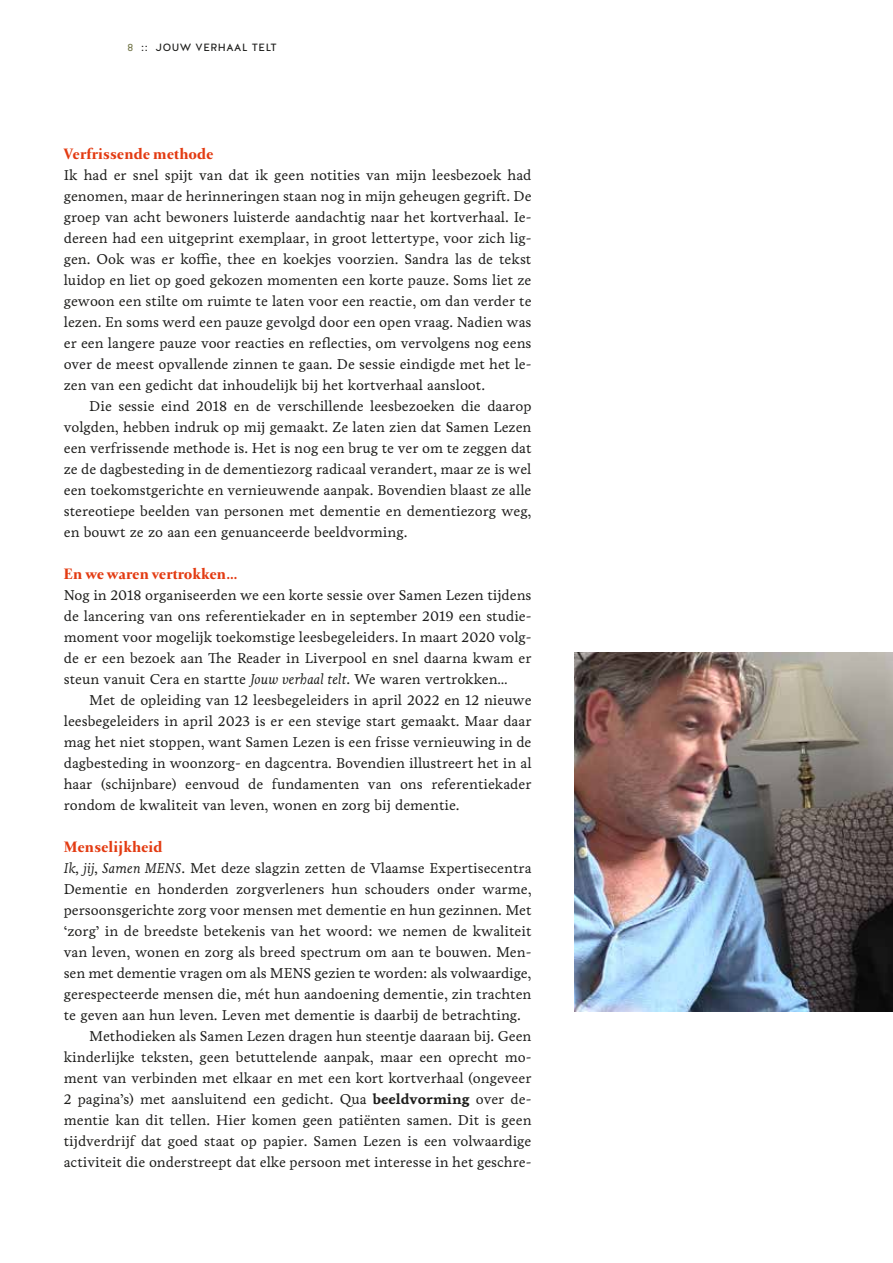
<style>
.page{position:relative;width:893px;height:1263px;background:#fff}
.page>*{position:absolute;margin:0;border:0;box-sizing:border-box;transform-origin:0 0}
.t1{font:700 18px "Arnhem Fine";letter-spacing:.015em;color:#e33b12}
.t2{font:14.55px/21px "Livory";color:#1d1d1b;text-align:justify}
.t3{font:10.5px "Halis GR";letter-spacing:.05em;color:#1d1d1b}
.s1{color:#76794d}
.s2{font-style:italic}
.s3{font-weight:700}
</style>
<div class="page">
<img style="left:574px;top:653px;width:319px;height:358px">
<p class="t3" style="left:128px;top:41px;width:151px"><span class="s1">8</span> :: JOUW VERHAAL TELT</p>
<p class="t1" style="left:64px;top:145px;width:151px">Verfrissende methode</p>
<p class="t2" style="left:64px;top:165px;width:469px">Ik had er snel spijt van dat ik geen notities van mijn leesbezoek had genomen, maar de herinneringen staan nog in mijn geheugen gegrift. De groep van acht bewoners luisterde aandachtig naar het kortverhaal. Ie&shy;dereen had een uitgeprint exemplaar, in groot lettertype, voor zich lig&shy;gen. Ook was er koffie, thee en koekjes voorzien. Sandra las de tekst luidop en liet op goed gekozen momenten een korte pauze. Soms liet ze gewoon een stilte om ruimte te laten voor een reactie, om dan verder te lezen. En soms werd een pauze gevolgd door een open vraag. Nadien was er een langere pauze voor reacties en reflecties, om vervolgens nog eens over de meest opvallende zinnen te gaan. De sessie eindigde met het le&shy;zen van een gedicht dat inhoudelijk bij het kortverhaal aansloot.</p>
<p class="t2" style="left:64px;top:396px;width:469px;text-indent:26px">Die sessie eind 2018 en de verschillende leesbezoeken die daarop volgden, hebben indruk op mij gemaakt. Ze laten zien dat Samen Lezen een verfrissende methode is. Het is nog een brug te ver om te zeggen dat ze de dagbesteding in de dementiezorg radicaal verandert, maar ze is wel een toekomstgerichte en vernieuwende aanpak. Bovendien blaast ze alle stereotiepe beelden van personen met dementie en dementiezorg weg, en bouwt ze zo aan een genuanceerde beeldvorming.</p>
<p class="t1" style="left:64px;top:565px;width:175px">En we waren vertrokken…</p>
<p class="t2" style="left:64px;top:585px;width:469px">Nog in 2018 organiseerden we een korte sessie over Samen Lezen tijdens de lancering van ons referentiekader en in september 2019 een studie&shy;moment voor mogelijk toekomstige leesbegeleiders. In maart 2020 volg&shy;de er een bezoek aan The Reader in Liverpool en snel daarna kwam er steun vanuit Cera en startte <span class="s2">Jouw verhaal telt</span>. We waren vertrokken…</p>
<p class="t2" style="left:64px;top:690px;width:469px;text-indent:26px">Met de opleiding van 12 leesbegeleiders in april 2022 en 12 nieuwe leesbegeleiders in april 2023 is er een stevige start gemaakt. Maar daar mag het niet stoppen, want Samen Lezen is een frisse vernieuwing in de dagbesteding in woonzorg- en dagcentra. Bovendien illustreert het in al haar (schijnbare) eenvoud de fundamenten van ons referentiekader rondom de kwaliteit van leven, wonen en zorg bij dementie.</p>
<p class="t1" style="left:64px;top:838px;width:100px">Menselijkheid</p>
<p class="t2" style="left:64px;top:858px;width:469px"><span class="s2">Ik, jij, Samen MENS</span>. Met deze slagzin zetten de Vlaamse Expertisecentra</p>
<p class="t2" style="left:64px;top:879px;width:469px">Dementie en honderden zorgverleners hun schouders onder warme,</p>
<p class="t2" style="left:64px;top:900px;width:469px">persoonsgerichte zorg voor mensen met dementie en hun gezinnen. Met</p>
<p class="t2" style="left:64px;top:921px;width:469px">‘zorg’ in de breedste betekenis van het woord: we nemen de kwaliteit</p>
<p class="t2" style="left:64px;top:942px;width:469px">van leven, wonen en zorg als breed spectrum om aan te bouwen. Men-</p>
<p class="t2" style="left:64px;top:963px;width:469px">sen met dementie vragen om als MENS gezien te worden: als volwaardige,</p>
<p class="t2" style="left:64px;top:984px;width:469px">gerespecteerde mensen die, mét hun aandoening dementie, zin trachten</p>
<p class="t2" style="left:64px;top:1005px;width:459px">te geven aan hun leven. Leven met dementie is daarbij de betrachting.</p>
<p class="t2" style="left:89px;top:1026px;width:444px">Methodieken als Samen Lezen dragen hun steentje daaraan bij. Geen</p>
<p class="t2" style="left:64px;top:1047px;width:469px">kinderlijke teksten, geen betuttelende aanpak, maar een oprecht mo-</p>
<p class="t2" style="left:64px;top:1068px;width:469px">ment van verbinden met elkaar en met een kort kortverhaal (ongeveer</p>
<p class="t2" style="left:64px;top:1089px;width:469px">2 pagina’s) met aansluitend een gedicht. Qua <span class="s3">beeldvorming</span> over de-</p>
<p class="t2" style="left:64px;top:1110px;width:469px">mentie kan dit tellen. Hier komen geen patiënten samen. Dit is geen</p>
<p class="t2" style="left:64px;top:1131px;width:469px">tijdverdrijf dat goed staat op papier. Samen Lezen is een volwaardige</p>
<p class="t2" style="left:64px;top:1152px;width:469px">activiteit die onderstreept dat elke persoon met interesse in het geschre-</p>
</div>
